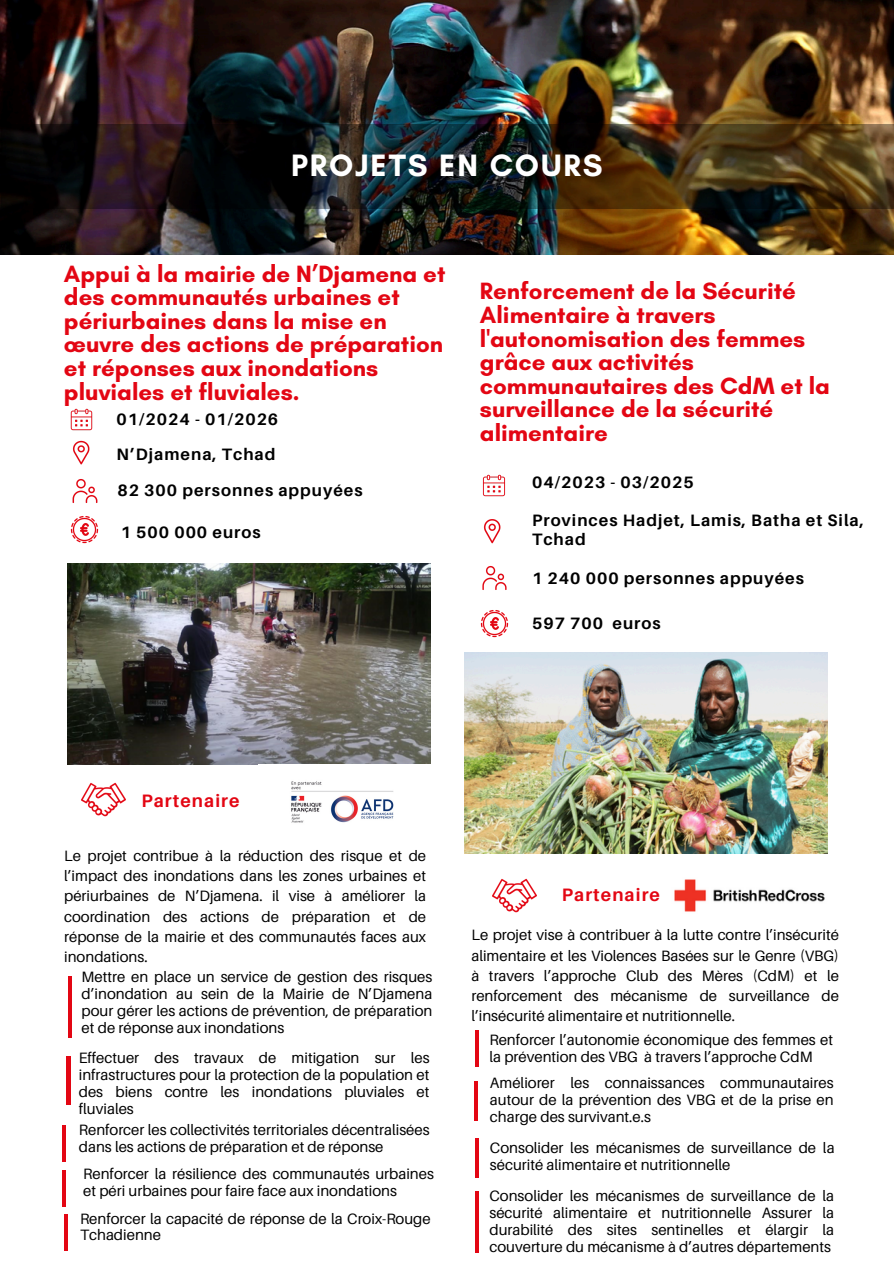
<style>
.page{position:relative;width:894px;height:1264px;background:#fff}
.page>*{position:absolute;margin:0;border:0;box-sizing:border-box;transform-origin:0 0}
.t1{font:700 31.5px "Glacial Indifference";letter-spacing:.06em;color:#fff}
.t2{font:700 24px/23.7px "Glacial Indifference";color:#e30613}
.t3{font:700 18px "Aileron";letter-spacing:.06em;color:#e30613}
.t4{font:700 16.5px/19.2px "Aileron";letter-spacing:.06em;color:#000}
.t5{font:15px/16.8px "Aileron";color:#000;text-align:justify}
</style>
<div class="page">
<img style="left:0;top:0;width:893px;height:254px">
<img style="left:1px;top:124px;width:892px;height:85px">
<img style="left:68px;top:564px;width:362px;height:200px">
<img style="left:70px;top:408px;width:23px;height:23px">
<img style="left:73px;top:440px;width:17px;height:25px">
<img style="left:72px;top:479px;width:26px;height:24px">
<hr style="left:475px;top:1030px;width:3px;height:36px;background:#e30613">
<img style="left:482px;top:474px;width:24px;height:23px">
<img style="left:484px;top:519px;width:17px;height:25px">
<img style="left:482px;top:566px;width:25px;height:24px">
<img style="left:68px;top:763px;width:72px;height:54px">
<img style="left:492px;top:878px;width:45px;height:35px">
<img style="left:70px;top:516px;width:29px;height:28px">
<img style="left:480px;top:610px;width:29px;height:28px">
<hr style="left:474px;top:1081px;width:3px;height:39px;background:#e30613">
<hr style="left:68px;top:976px;width:3px;height:62px;background:#e30613">
<img style="left:291px;top:781px;width:103px;height:42px">
<hr style="left:62px;top:1125px;width:3px;height:36px;background:#e30613">
<hr style="left:62px;top:1170px;width:3px;height:36px;background:#e30613">
<hr style="left:64px;top:1214px;width:3px;height:37px;background:#e30613">
<hr style="left:67px;top:1056px;width:3px;height:48px;background:#e30613">
<img style="left:464px;top:652px;width:363px;height:201px">
<img style="left:674px;top:879px;width:151px;height:33px">
<hr style="left:475px;top:1137px;width:3px;height:40px;background:#e30613">
<hr style="left:475px;top:1190px;width:3px;height:62px;background:#e30613">
<p class="t1" style="left:291px;top:146px;width:313px">PROJETS EN COURS</p>
<p class="t2" style="left:64px;top:261px;width:383px">Appui à la mairie de N’Djamena et des communautés urbaines et périurbaines dans la mise en œuvre des actions de préparation et réponses aux inondations pluviales et fluviales.</p>
<h3 class="t4" style="left:117px;top:409px;width:163px">01/2024 - 01/2026</h3>
<p class="t4" style="left:117px;top:444px;width:160px">N’Djamena, Tchad</p>
<h3 class="t4" style="left:117px;top:480px;width:246px">82 300 personnes appuyées</h3>
<h3 class="t4" style="left:121px;top:522px;width:141px">1 500 000 euros</h3>
<p class="t2" style="left:480px;top:279px;width:351px">Renforcement de la Sécurité<br>Alimentaire à travers l'autonomisation des femmes grâce aux activités communautaires des CdM et la surveillance de la sécurité alimentaire</p>
<p class="t4" style="left:532px;top:472px;width:163px">04/2023 - 03/2025</p>
<p class="t4" style="left:532px;top:510px;width:333px">Provinces Hadjet, Lamis, Batha et Sila,<br>Tchad</p>
<p class="t4" style="left:532px;top:568px;width:273px">1 240 000 personnes appuyées</p>
<p class="t4" style="left:532px;top:613px;width:130px">597 700 euros</p>
<h3 class="t3" style="left:141px;top:789px;width:100px">Partenaire</h3>
<p class="t5" style="left:64px;top:845px;width:363px;line-height:20.2px">Le projet contribue à la réduction des risque et de l’impact des inondations dans les zones urbaines et périurbaines de N’Djamena. il vise à améliorer la coordination des actions de préparation et de réponse de la mairie et des communautés faces aux inondations.</p>
<p class="t5" style="left:82px;top:968px;width:352px">Mettre en place un service de gestion des risques d’inondation au sein de la Mairie de N’Djamena pour gérer les actions de prévention, de préparation et de réponse aux inondations</p>
<p class="t5" style="left:79px;top:1049px;width:352px">Effectuer des travaux de mitigation sur les infrastructures pour la protection de la population et des biens contre les inondations pluviales et fluviales</p>
<p class="t5" style="left:79px;top:1121px;width:352px">Renforcer les collectivités territoriales décentralisées dans les actions de préparation et de réponse</p>
<p class="t5" style="left:83px;top:1164px;width:352px">Renforcer la résilience des communautés urbaines et péri urbaines pour faire face aux inondations</p>
<h3 class="t5" style="left:80px;top:1209px;width:352px">Renforcer la capacité de réponse de la Croix-Rouge<br>Tchadienne</h3>
<p class="t3" style="left:561px;top:884px;width:100px">Partenaire</p>
<p class="t5" style="left:471px;top:924px;width:369px;line-height:20.2px">Le projet vise à contribuer à la lutte contre l’insécurité alimentaire et les Violences Basées sur le Genre (VBG) à travers l’approche Club des Mères (CdM) et le renforcement des mécanisme de surveillance de l’insécurité alimentaire et nutritionnelle.</p>
<p class="t5" style="left:489px;top:1031px;width:345px">Renforcer l’autonomie économique des femmes et la prévention des VBG à travers l’approche CdM</p>
<p class="t5" style="left:490px;top:1074px;width:345px">Améliorer les connaissances communautaires autour de la prévention des VBG et de la prise en charge des survivant.e.s</p>
<h2 class="t5" style="left:490px;top:1139px;width:346px">Consolider les mécanismes de surveillance de la sécurité alimentaire et nutritionnelle</h2>
<p class="t5" style="left:489px;top:1187px;width:346px">Consolider les mécanismes de surveillance de la sécurité alimentaire et nutritionnelle Assurer la durabilité des sites sentinelles et élargir la couverture du mécanisme à d’autres départements</p>
</div>
